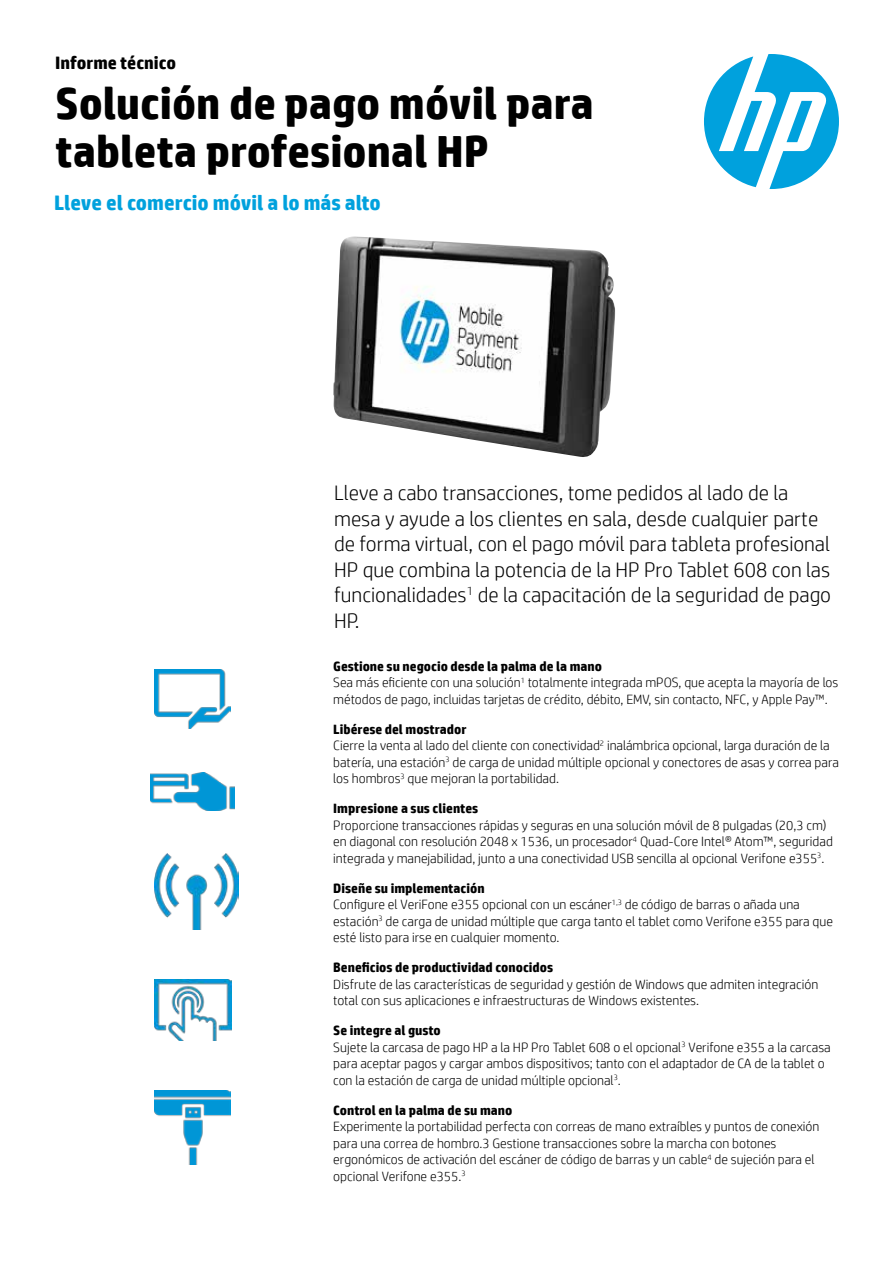
<style>
.page{position:relative;width:893px;height:1263px;background:#fff}
.page>*{position:absolute;margin:0;border:0;box-sizing:border-box;transform-origin:0 0}
.t1{font:700 45px/48px "HP Simplified";color:#000}
.t2{font:300 21px/25.5px "HP Simplified";color:#000}
.t3{font:700 21px "HP Simplified";color:#00a1dd}
.t4{font:700 18px "HP Simplified";color:#000}
.t5{font:300 13.5px/16.5px "HP Simplified";color:#000}
.t6{font:700 13.5px "HP Simplified";color:#000}
.s1{font-weight:700}
</style>
<div class="page">
<svg style="left:704px;top:54px;width:135px;height:135px"></svg>
<img style="left:333px;top:237px;width:282px;height:220px">
<img style="left:154px;top:1090px;width:77px;height:74px">
<img style="left:154px;top:669px;width:77px;height:60px">
<img style="left:151px;top:773px;width:84px;height:37px">
<img style="left:154px;top:854px;width:84px;height:76px">
<img style="left:154px;top:979px;width:77px;height:62px">
<h3 class="t4" style="left:55px;top:52px;width:122px">Informe técnico</h3>
<h1 class="t1" style="left:55px;top:79px;width:540px">Solución de pago móvil para tableta profesional HP</h1>
<h2 class="t3" style="left:54px;top:191px;width:328px">Lleve el comercio móvil a lo más alto</h2>
<p class="t2" style="left:334px;top:480px;width:498px">Lleve a cabo transacciones, tome pedidos al lado de la mesa y ayude a los clientes en sala, desde cualquier parte de forma virtual, con el pago móvil para tableta profesional HP que combina la potencia de la HP Pro Tablet 608 con las funcionalidades<sup>1</sup> de la capacitación de la seguridad de pago HP.</p>
<p class="t5" style="left:333px;top:658px;width:507px"><span class="s1">Gestione su negocio desde la palma de la mano<br></span>Sea más eficiente con una solución<sup>1</sup> totalmente integrada mPOS, que acepta la mayoría de los métodos de pago, incluidas tarjetas de crédito, débito, EMV, sin contacto, NFC, y Apple Pay™.</p>
<p class="t5" style="left:333px;top:721px;width:507px"><span class="s1">Libérese del mostrador<br></span>Cierre la venta al lado del cliente con conectividad<sup>2</sup> inalámbrica opcional, larga duración de la batería, una estación<sup>3</sup> de carga de unidad múltiple opcional y conectores de asas y correa para los hombros<sup>3</sup> que mejoran la portabilidad.</p>
<p class="t6" style="left:333px;top:801px;width:147px">Impresione a sus clientes</p>
<p class="t5" style="left:333px;top:817px;width:501px">Proporcione transacciones rápidas y seguras en una solución móvil de 8 pulgadas (20,3 cm) en diagonal con resolución 2048 x 1536, un procesador<sup>4</sup> Quad-Core Intel® Atom™, seguridad integrada y manejabilidad, junto a una conectividad USB sencilla al opcional Verifone e355<sup>3</sup>.</p>
<p class="t5" style="left:333px;top:880px;width:501px"><span class="s1">Diseñe su implementación<br></span>Configure el VeriFone e355 opcional con un escáner<sup>1,3</sup> de código de barras o añada una estación<sup>3</sup> de carga de unidad múltiple que carga tanto el tablet como Verifone e355 para que esté listo para irse en cualquier momento.</p>
<p class="t6" style="left:333px;top:960px;width:221px">Beneficios de productividad conocidos</p>
<p class="t5" style="left:333px;top:976px;width:486px">Disfrute de las características de seguridad y gestión de Windows que admiten integración total con sus aplicaciones e infraestructuras de Windows existentes.</p>
<p class="t5" style="left:333px;top:1022px;width:499px"><span class="s1">Se integre al gusto<br></span>Sujete la carcasa de pago HP a la HP Pro Tablet 608 o el opcional<sup>3</sup> Verifone e355 a la carcasa para aceptar pagos y cargar ambos dispositivos; tanto con el adaptador de CA de la tablet o con la estación de carga de unidad múltiple opcional<sup>3</sup>.</p>
<p class="t6" style="left:333px;top:1102px;width:181px">Control en la palma de su mano</p>
<p class="t5" style="left:333px;top:1118px;width:488px">Experimente la portabilidad perfecta con correas de mano extraíbles y puntos de conexión para una correa de hombro.3 Gestione transacciones sobre la marcha con botones ergonómicos de activación del escáner de código de barras y un cable<sup>4</sup> de sujeción para el opcional Verifone e355.<sup>3</sup></p>
</div>
